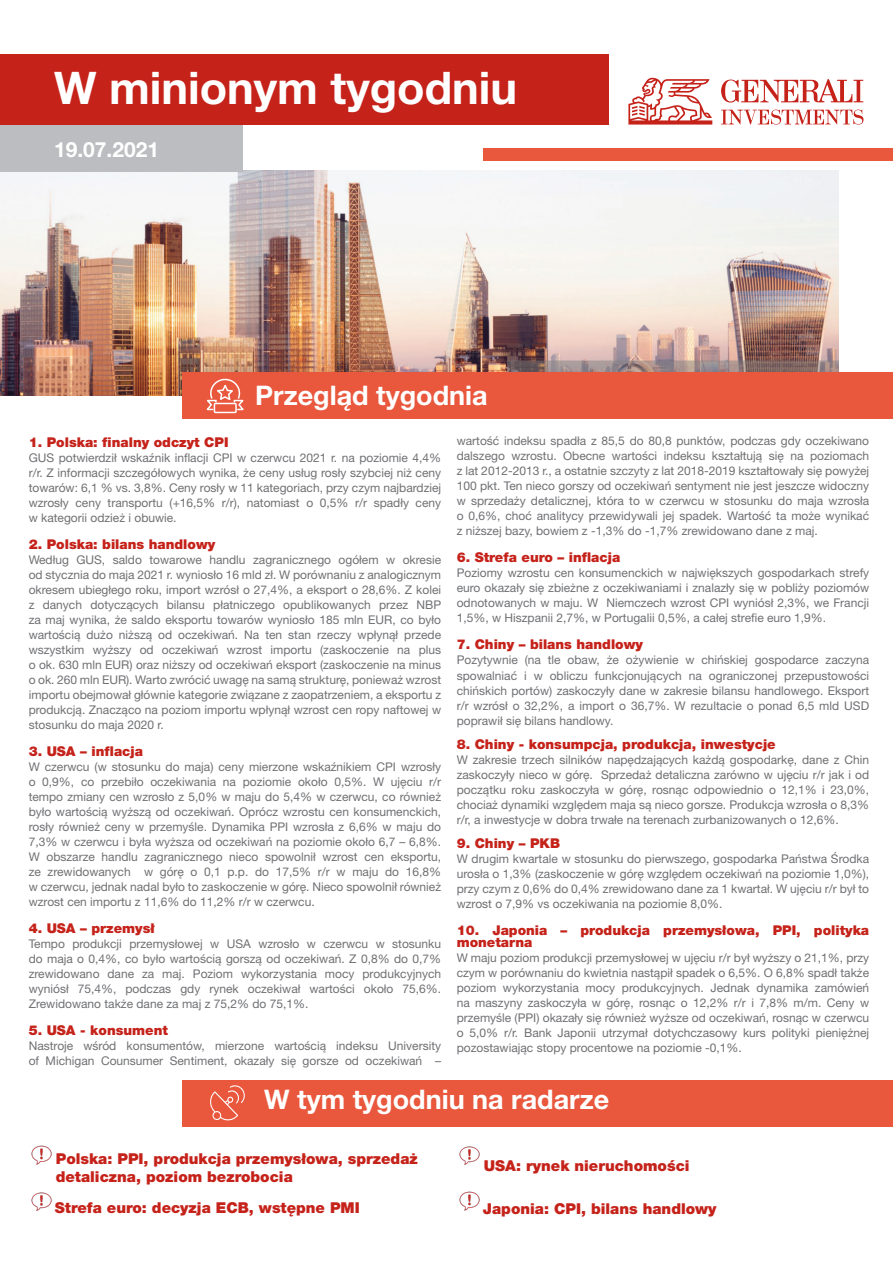
<style>
.page{position:relative;width:893px;height:1263px;background:#fff}
.page>*{position:absolute;margin:0;border:0;box-sizing:border-box;transform-origin:0 0}
.t1{font:700 45px "Helvetica Neue LT Pro";color:#fff}
.t2{font:700 27px "Helvetica Neue LT Pro";color:#fff}
.t3{font:700 21px "Helvetica Neue LT Pro";color:#fff}
.t4{font:900 15px/18px "Helvetica Neue LT Pro";color:#c5221a}
.t5{font:900 13.5px/12px "Helvetica Neue LT Pro";color:#c5221a}
.t6{font:12px/15px "Helvetica Neue LT Pro";color:#6f7073;text-align:justify}
</style>
<div class="page">
<img style="left:0;top:170px;width:839px;height:226px">
<div style="left:183px;top:372px;width:710px;height:47px;background:#e9573d"></div>
<div style="left:0;top:54px;width:608px;height:71px;background:#c5221a"></div>
<div style="left:483px;top:148px;width:410px;height:13px;background:#e9573d"></div>
<svg style="left:206px;top:378px;width:38px;height:36px"></svg>
<div style="left:0;top:125px;width:242px;height:47px;background:#bcbdc0"></div>
<svg style="left:628px;top:77px;width:84px;height:48px"></svg>
<svg style="left:721px;top:110px;width:142px;height:15px"></svg>
<svg style="left:721px;top:79px;width:142px;height:24px"></svg>
<div style="left:183px;top:1080px;width:710px;height:47px;background:#e9573d"></div>
<svg style="left:210px;top:1085px;width:35px;height:36px"></svg>
<img style="left:459px;top:1146px;width:21px;height:19px">
<img style="left:459px;top:1191px;width:21px;height:20px">
<img style="left:31px;top:1145px;width:21px;height:20px">
<img style="left:31px;top:1192px;width:21px;height:19px">
<p class="t1" style="left:54px;top:61px;width:465px">W minionym tygodniu</p>
<p class="t3" style="left:54px;top:137px;width:107px">19.07.2021</p>
<p class="t2" style="left:255px;top:378px;width:234px">Przegląd tygodnia</p>
<p class="t5" style="left:29px;top:436px;width:201px">1. Polska: finalny odczyt CPI</p>
<p class="t6" style="left:29px;top:449px;width:414px">GUS potwierdził wskaźnik inflacji CPI w czerwcu 2021 r. na poziomie 4,4% r/r. Z informacji szczegółowych wynika, że ceny usług rosły szybciej niż ceny towarów: 6,1 % vs. 3,8%. Ceny rosły w 11 kategoriach, przy czym najbardziej wzrosły ceny transportu (+16,5% r/r), natomiast o 0,5% r/r spadły ceny w kategorii odzież i obuwie.</p>
<p class="t5" style="left:29px;top:538px;width:188px">2. Polska: bilans handlowy</p>
<p class="t6" style="left:29px;top:551px;width:414px">Według GUS, saldo towarowe handlu zagranicznego ogółem w okresie od stycznia do maja 2021 r. wyniosło 16 mld zł. W porównaniu z analogicznym okresem ubiegłego roku, import wzrósł o 27,4%, a eksport o 28,6%. Z kolei z danych dotyczących bilansu płatniczego opublikowanych przez NBP za maj wynika, że saldo eksportu towarów wyniosło 185 mln EUR, co było wartością dużo niższą od oczekiwań. Na ten stan rzeczy wpłynął przede wszystkim wyższy od oczekiwań wzrost importu (zaskoczenie na plus o ok. 630 mln EUR) oraz niższy od oczekiwań eksport (zaskoczenie na minus o ok. 260 mln EUR). Warto zwrócić uwagę na samą strukturę, ponieważ wzrost importu obejmował głównie kategorie związane z zaopatrzeniem, a eksportu z produkcją. Znacząco na poziom importu wpłynął wzrost cen ropy naftowej w stosunku do maja 2020 r.</p>
<p class="t5" style="left:29px;top:745px;width:116px">3. USA – inflacja</p>
<p class="t6" style="left:29px;top:758px;width:414px">W czerwcu (w stosunku do maja) ceny mierzone wskaźnikiem CPI wzrosły o 0,9%, co przebiło oczekiwania na poziomie około 0,5%. W ujęciu r/r tempo zmiany cen wzrosło z 5,0% w maju do 5,4% w czerwcu, co również było wartością wyższą od oczekiwań. Oprócz wzrostu cen konsumenckich, rosły również ceny w przemyśle. Dynamika PPI wzrosła z 6,6% w maju do 7,3% w czerwcu i była wyższa od oczekiwań na poziomie około 6,7 – 6,8%.<br>W obszarze handlu zagranicznego nieco spowolnił wzrost cen eksportu, ze zrewidowanych w górę o 0,1 p.p. do 17,5% r/r w maju do 16,8% w czerwcu, jednak nadal było to zaskoczenie w górę. Nieco spowolnił również wzrost cen importu z 11,6% do 11,2% r/r w czerwcu.</p>
<p class="t5" style="left:29px;top:922px;width:128px">4. USA – przemysł</p>
<p class="t6" style="left:29px;top:935px;width:414px">Tempo produkcji przemysłowej w USA wzrosło w czerwcu w stosunku do maja o 0,4%, co było wartością gorszą od oczekiwań. Z 0,8% do 0,7% zrewidowano dane za maj. Poziom wykorzystania mocy produkcyjnych wyniósł 75,4%, podczas gdy rynek oczekiwał wartości około 75,6%.<br>Zrewidowano także dane za maj z 75,2% do 75,1%.</p>
<p class="t5" style="left:29px;top:1024px;width:141px">5. USA - konsument</p>
<p class="t6" style="left:29px;top:1037px;width:414px">Nastroje wśród konsumentów, mierzone wartością indeksu University of Michigan Counsumer Sentiment, okazały się gorsze od oczekiwań –</p>
<p class="t6" style="left:457px;top:433px;width:414px">wartość indeksu spadła z 85,5 do 80,8 punktów, podczas gdy oczekiwano dalszego wzrostu. Obecne wartości indeksu kształtują się na poziomach z lat 2012-2013 r., a ostatnie szczyty z lat 2018-2019 kształtowały się powyżej 100 pkt. Ten nieco gorszy od oczekiwań sentyment nie jest jeszcze widoczny w sprzedaży detalicznej, która to w czerwcu w stosunku do maja wzrosła o 0,6%, choć analitycy przewidywali jej spadek. Wartość ta może wynikać z niższej bazy, bowiem z -1,3% do -1,7% zrewidowano dane z maj.</p>
<p class="t5" style="left:457px;top:552px;width:165px">6. Strefa euro – inflacja</p>
<p class="t6" style="left:457px;top:565px;width:414px">Poziomy wzrostu cen konsumenckich w największych gospodarkach strefy euro okazały się zbieżne z oczekiwaniami i znalazły się w pobliży poziomów odnotowanych w maju. W Niemczech wzrost CPI wyniósł 2,3%, we Francji 1,5%, w Hiszpanii 2,7%, w Portugalii 0,5%, a całej strefie euro 1,9%.</p>
<p class="t5" style="left:457px;top:639px;width:188px">7. Chiny – bilans handlowy</p>
<p class="t6" style="left:457px;top:652px;width:414px">Pozytywnie (na tle obaw, że ożywienie w chińskiej gospodarce zaczyna spowalniać i w obliczu funkcjonujących na ograniczonej przepustowości chińskich portów) zaskoczyły dane w zakresie bilansu handlowego. Eksport r/r wzrósł o 32,2%, a import o 36,7%. W rezultacie o ponad 6,5 mld USD poprawił się bilans handlowy.</p>
<p class="t5" style="left:457px;top:738px;width:321px">8. Chiny - konsumpcja, produkcja, inwestycje</p>
<p class="t6" style="left:457px;top:751px;width:414px">W zakresie trzech silników napędzających każdą gospodarkę, dane z Chin zaskoczyły nieco w górę. Sprzedaż detaliczna zarówno w ujęciu r/r jak i od początku roku zaskoczyła w górę, rosnąc odpowiednio o 12,1% i 23,0%, chociaż dynamiki względem maja są nieco gorsze. Produkcja wzrosła o 8,3% r/r, a inwestycje w dobra trwałe na terenach zurbanizowanych o 12,6%.</p>
<p class="t5" style="left:457px;top:837px;width:105px">9. Chiny – PKB</p>
<p class="t6" style="left:457px;top:850px;width:414px">W drugim kwartale w stosunku do pierwszego, gospodarka Państwa Środka urosła o 1,3% (zaskoczenie w górę względem oczekiwań na poziomie 1,0%), przy czym z 0,6% do 0,4% zrewidowano dane za 1 kwartał. W ujęciu r/r był to wzrost o 7,9% vs oczekiwania na poziomie 8,0%.</p>
<p class="t5" style="left:457px;top:924px;width:414px">10. Japonia – produkcja przemysłowa, PPI, polityka monetarna</p>
<p class="t6" style="left:457px;top:949px;width:414px">W maju poziom produkcji przemysłowej w ujęciu r/r był wyższy o 21,1%, przy czym w porównaniu do kwietnia nastąpił spadek o 6,5%. O 6,8% spadł także poziom wykorzystania mocy produkcyjnych. Jednak dynamika zamówień na maszyny zaskoczyła w górę, rosnąc o 12,2% r/r i 7,8% m/m. Ceny w przemyśle (PPI) okazały się również wyższe od oczekiwań, rosnąc w czerwcu o 5,0% r/r. Bank Japonii utrzymał dotychczasowy kurs polityki pieniężnej pozostawiając stopy procentowe na poziomie -0,1%.</p>
<p class="t2" style="left:264px;top:1083px;width:347px">W tym tygodniu na radarze</p>
<p class="t4" style="left:56px;top:1149px;width:364px">Polska: PPI, produkcja przemysłowa, sprzedaż detaliczna, poziom bezrobocia</p>
<p class="t4" style="left:55px;top:1198px;width:306px">Strefa euro: decyzja ECB, wstępne PMI</p>
<p class="t4" style="left:484px;top:1156px;width:207px">USA: rynek nieruchomości</p>
<p class="t4" style="left:483px;top:1199px;width:235px">Japonia: CPI, bilans handlowy</p>
</div>
